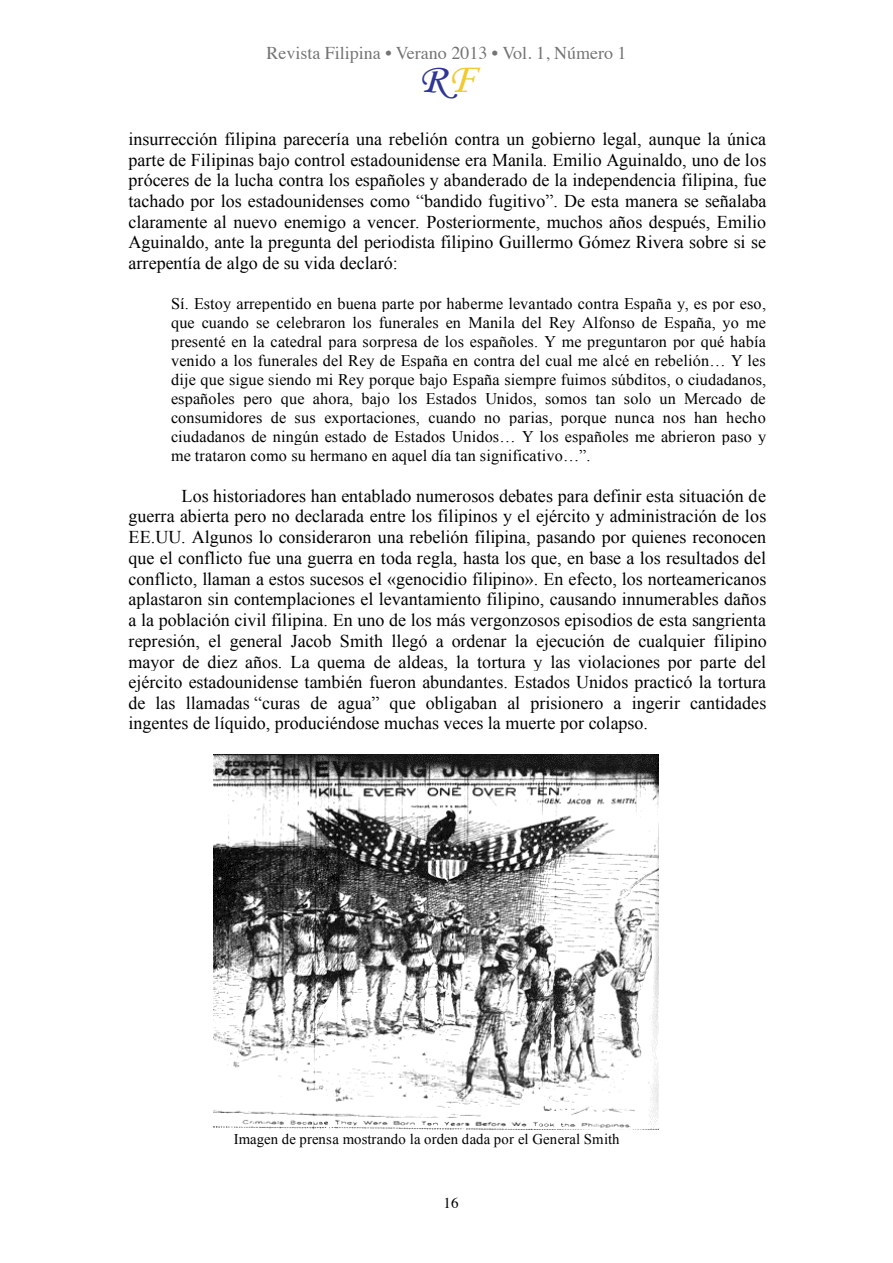
<style>
.page{position:relative;width:893px;height:1263px;background:#fff}
.page>*{position:absolute;margin:0;border:0;box-sizing:border-box;transform-origin:0 0}
.t1{font:42px "Monotype Corsiva";color:#2f3693;scale:1.15 1}
.t2{font:18px/20.7px "Times New Roman";color:#000;text-align:justify}
.t3{font:18px "Times";color:#000}
.t4{font:16.2px/19px "Times New Roman";letter-spacing:.01em;color:#000;text-align:justify}
.t5{font:15px "Times";color:#000}
.t6{font:14.7px "Times New Roman";letter-spacing:.01em;color:#000}
.s1{color:#f0ca30}
</style>
<div class="page">
<img style="left:214px;top:754px;width:444px;height:375px">
<p class="t3" style="left:266px;top:36px;width:362px">Revista Filipina • Verano 2013 • Vol. 1, Número 1</p>
<h1 class="t1" style="left:418px;top:54px;width:51px">R<span class="s1">F</span></h1>
<p class="t2" style="left:129px;top:128px;width:639px">insurrección filipina parecería una rebelión contra un gobierno legal, aunque la única parte de Filipinas bajo control estadounidense era Manila. Emilio Aguinaldo, uno de los próceres de la lucha contra los españoles y abanderado de la independencia filipina, fue tachado por los estadounidenses como “bandido fugitivo”. De esta manera se señalaba claramente al nuevo enemigo a vencer. Posteriormente, muchos años después, Emilio Aguinaldo, ante la pregunta del periodista filipino Guillermo Gómez Rivera sobre si se arrepentía de algo de su vida declaró:</p>
<p class="t4" style="left:171px;top:294px;width:597px">Sí. Estoy arrepentido en buena parte por haberme levantado contra España y, es por eso, que cuando se celebraron los funerales en Manila del Rey Alfonso de España, yo me presenté en la catedral para sorpresa de los españoles. Y me preguntaron por qué había venido a los funerales del Rey de España en contra del cual me alcé en rebelión… Y les dije que sigue siendo mi Rey porque bajo España siempre fuimos súbditos, o ciudadanos, españoles pero que ahora, bajo los Estados Unidos, somos tan solo un Mercado de consumidores de sus exportaciones, cuando no parias, porque nunca nos han hecho ciudadanos de ningún estado de Estados Unidos… Y los españoles me abrieron paso y me trataron como su hermano en aquel día tan significativo…”.</p>
<p class="t2" style="left:129px;top:486px;width:640px;text-indent:53px">Los historiadores han entablado numerosos debates para definir esta situación de guerra abierta pero no declarada entre los filipinos y el ejército y administración de los EE.UU. Algunos lo consideraron una rebelión filipina, pasando por quienes reconocen que el conflicto fue una guerra en toda regla, hasta los que, en base a los resultados del conflicto, llaman a estos sucesos el «genocidio filipino». En efecto, los norteamericanos aplastaron sin contemplaciones el levantamiento filipino, causando innumerables daños a la población civil filipina. En uno de los más vergonzosos episodios de esta sangrienta represión, el general Jacob Smith llegó a ordenar la ejecución de cualquier filipino mayor de diez años. La quema de aldeas, la tortura y las violaciones por parte del ejército estadounidense también fueron abundantes. Estados Unidos practicó la tortura de las llamadas “curas de agua” que obligaban al prisionero a ingerir cantidades ingentes de líquido, produciéndose muchas veces la muerte por colapso.</p>
<p class="t6" style="left:234px;top:1130px;width:387px">Imagen de prensa mostrando la orden dada por el General Smith</p>
<p class="t5" style="left:443px;top:1189px;width:16px">16</p>
</div>
